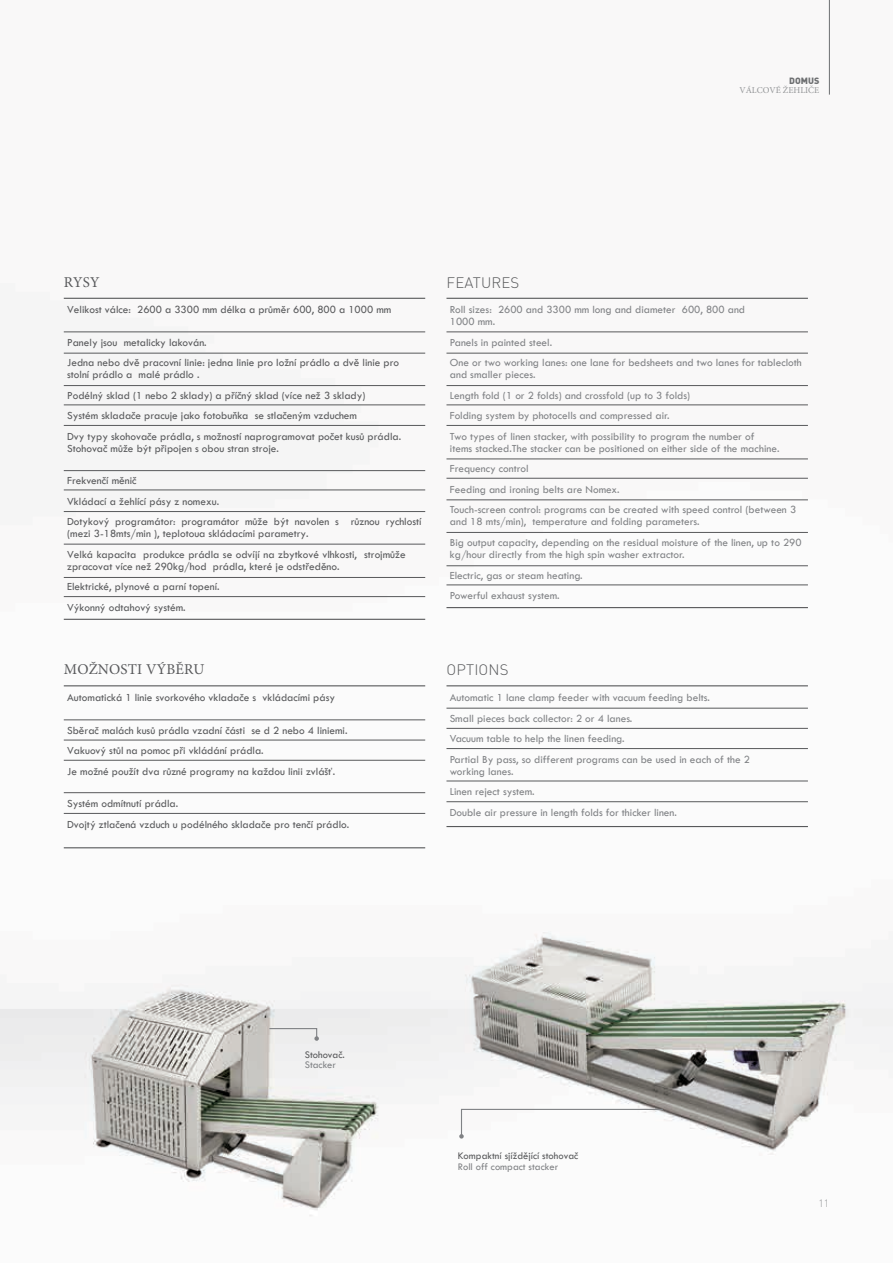
<style>
.page{position:relative;width:893px;height:1263px;background:#fff}
.page>*{position:absolute;margin:0;border:0;box-sizing:border-box;transform-origin:0 0}
.t1{font:15px "Minion Pro";letter-spacing:.01em;color:#58595b}
.t2{font:300 15px "DIN Pro";color:#58595b}
.t3{font:11.25px/20.5px "Tw Cen";color:#58595b}
.t4{font:11.25px/20.5px "Tw Cen";color:#808285}
.t5{font:10.5px "Tw Cen";color:#58595b}
.t6{font:10.5px "Tw Cen";color:#808285}
.t7{font:300 10.5px "DIN Pro";color:#949698}
.t8{font:9px "Minion Pro";color:#949698}
.t9{font:900 9px "DIN Pro";color:#6d6f71}
</style>
<div class="page">
<img style="left:0;top:0;width:893px;height:1216px">
<hr style="left:829px;top:0;width:1px;height:95px;background:#6d6f71">
<hr style="left:64px;top:298px;width:361px;height:1px;background:#58595b">
<hr style="left:446px;top:298px;width:362px;height:1px;background:#58595b">
<hr style="left:64px;top:685px;width:361px;height:1px;background:#58595b">
<hr style="left:446px;top:685px;width:362px;height:1px;background:#58595b">
<hr style="left:64px;top:619px;width:361px;height:1px;background:#58595b">
<hr style="left:446px;top:607px;width:362px;height:1px;background:#58595b">
<hr style="left:64px;top:847px;width:361px;height:1px;background:#58595b">
<hr style="left:446px;top:826px;width:362px;height:1px;background:#58595b">
<hr style="left:64px;top:332px;width:361px;height:1px;background:#58595b">
<hr style="left:446px;top:332px;width:362px;height:1px;background:#58595b">
<hr style="left:64px;top:353px;width:361px;height:1px;background:#58595b">
<hr style="left:446px;top:353px;width:362px;height:1px;background:#58595b">
<hr style="left:64px;top:405px;width:361px;height:1px;background:#58595b">
<hr style="left:446px;top:405px;width:362px;height:1px;background:#58595b">
<hr style="left:64px;top:425px;width:361px;height:1px;background:#58595b">
<hr style="left:446px;top:425px;width:362px;height:1px;background:#58595b">
<hr style="left:64px;top:470px;width:361px;height:1px;background:#58595b">
<hr style="left:446px;top:459px;width:362px;height:1px;background:#58595b">
<hr style="left:64px;top:490px;width:361px;height:1px;background:#58595b">
<hr style="left:446px;top:478px;width:362px;height:1px;background:#58595b">
<hr style="left:64px;top:511px;width:361px;height:1px;background:#58595b">
<hr style="left:446px;top:500px;width:362px;height:1px;background:#58595b">
<hr style="left:64px;top:544px;width:361px;height:1px;background:#58595b">
<hr style="left:446px;top:532px;width:362px;height:1px;background:#58595b">
<hr style="left:64px;top:577px;width:361px;height:1px;background:#58595b">
<hr style="left:446px;top:565px;width:362px;height:1px;background:#58595b">
<hr style="left:64px;top:596px;width:361px;height:1px;background:#58595b">
<hr style="left:446px;top:585px;width:362px;height:1px;background:#58595b">
<hr style="left:64px;top:385px;width:361px;height:1px;background:#58595b">
<hr style="left:446px;top:385px;width:362px;height:1px;background:#58595b">
<hr style="left:64px;top:720px;width:361px;height:1px;background:#58595b">
<hr style="left:446px;top:708px;width:362px;height:1px;background:#58595b">
<hr style="left:64px;top:760px;width:361px;height:1px;background:#58595b">
<hr style="left:446px;top:748px;width:362px;height:1px;background:#58595b">
<hr style="left:64px;top:740px;width:361px;height:1px;background:#58595b">
<hr style="left:446px;top:728px;width:362px;height:1px;background:#58595b">
<hr style="left:64px;top:792px;width:361px;height:1px;background:#58595b">
<hr style="left:446px;top:781px;width:362px;height:1px;background:#58595b">
<hr style="left:64px;top:813px;width:361px;height:1px;background:#58595b">
<hr style="left:446px;top:801px;width:362px;height:1px;background:#58595b">
<svg style="left:268px;top:1027px;width:51px;height:14px"></svg>
<svg style="left:459px;top:1108px;width:205px;height:30px"></svg>
<h1 class="t1" style="left:64px;top:272px;width:37px">RYSY</h1>
<h1 class="t2" style="left:447px;top:272px;width:10px">FEATURE</h1>
<h1 class="t2" style="left:511px;top:272px;width:10px">S</h1>
<p class="t9" style="left:789px;top:75px;width:32px">DOMUS</p>
<p class="t8" style="left:739px;top:85px;width:82px">VÁLCOVÉ ŽEHLIČE</p>
<p class="t3" style="left:67px;top:299px;width:326px">Velikost válce: 2600 a 3300 mm délka a průměr 600, 800 a 1000 mm</p>
<p class="t3" style="left:67px;top:332px;width:333px">Panely jsou metalicky lakován.<br>Jedna nebo dvě pracovní linie: jedna linie pro ložní prádlo a dvě linie pro</p>
<p class="t3" style="left:67px;top:364px;width:335px">stolní prádlo a malé prádlo .<br>Podélný sklad (1 nebo 2 sklady) a příčný sklad (více než 3 sklady)<br>Systém skladače pracuje jako fotobuňka se stlačeným vzduchem<br>Dvy typy skohovače prádla, s možností naprogramovat počet kusů prádla.</p>
<p class="t3" style="left:67px;top:438px;width:213px">Stohovač může být připojen s obou stran stroje.</p>
<p class="t3" style="left:67px;top:470px;width:356px">Frekvenčí měnič<br>Vkládací a žehlící pásy z nomexu.<br>Dotykový programátor: programátor může být navolen s různou rychlostí</p>
<p class="t3" style="left:67px;top:523px;width:340px">(mezi 3-18mts/min ), teplotoua skládacími parametry.<br>Velká kapacita produkce prádla se odvíjí na zbytkové vlhkosti, strojmůže</p>
<p class="t3" style="left:67px;top:556px;width:274px">zpracovat více než 290kg/hod prádla, které je odstředěno.<br>Elektrické, plynové a parní topení.<br>Výkonný odtahový systém.</p>
<p class="t4" style="left:450px;top:304px;width:297px;line-height:12px">Roll sizes: 2600 and 3300 mm long and diameter 600, 800 and<br>1000 mm.</p>
<p class="t4" style="left:450px;top:332px;width:353px">Panels in painted steel.<br>One or two working lanes: one lane for bedsheets and two lanes for tablecloth</p>
<p class="t4" style="left:450px;top:365px;width:306px">and smaller pieces.<br>Length fold (1 or 2 folds) and crossfold (up to 3 folds)<br>Folding system by photocells and compressed air.<br>Two types of linen stacker, with possibility to program the number of</p>
<p class="t4" style="left:450px;top:438px;width:348px">items stacked.The stacker can be positioned on either side of the machine.<br>Frequency control<br>Feeding and ironing belts are Nomex.<br>Touch-screen control: programs can be created with speed control (between 3</p>
<p class="t4" style="left:450px;top:512px;width:353px">and 18 mts/min), temperature and folding parameters.<br>Big output capacity, depending on the residual moisture of the linen, up to 290</p>
<p class="t4" style="left:450px;top:544px;width:236px">kg/hour directly from the high spin washer extractor.<br>Electric, gas or steam heating.<br>Powerful exhaust system.</p>
<h1 class="t1" style="left:64px;top:659px;width:142px">MOŽNOSTI VÝBĚRU</h1>
<h1 class="t2" style="left:447px;top:660px;width:10px">OPTION</h1>
<h1 class="t2" style="left:500px;top:660px;width:10px">S</h1>
<p class="t4" style="left:450px;top:687px;width:302px">Automatic 1 lane clamp feeder with vacuum feeding belts.<br>Small pieces back collector: 2 or 4 lanes.<br>Vacuum table to help the linen feeding.<br>Partial By pass, so different programs can be used in each of the 2</p>
<p class="t4" style="left:450px;top:761px;width:229px">working lanes.<br>Linen reject system.<br>Double air pressure in length folds for thicker linen.</p>
<p class="t3" style="left:67px;top:687px;width:269px">Automatická 1 linie svorkového vkladače s vkládacími pásy</p>
<p class="t3" style="left:67px;top:720px;width:282px">Sběrač malách kusů prádla vzadní části se d 2 nebo 4 liniemi.<br>Vakuový stůl na pomoc při vkládání prádla.<br>Je možné použít dva různé programy na každou linii zvlášť.</p>
<p class="t3" style="left:67px;top:793px;width:284px">Systém odmítnutí prádla.<br>Dvojtý ztlačená vzduch u podélného skladače pro tenčí prádlo.</p>
<p class="t5" style="left:305px;top:1048px;width:41px">Stohovač.</p>
<p class="t6" style="left:305px;top:1059px;width:33px">Stacker</p>
<p class="t5" style="left:458px;top:1149px;width:122px">Kompaktní sjíždějící stohovač</p>
<p class="t6" style="left:458px;top:1160px;width:102px">Roll off compact stacker</p>
<p class="t7" style="left:818px;top:1196px;width:12px">11</p>
</div>
